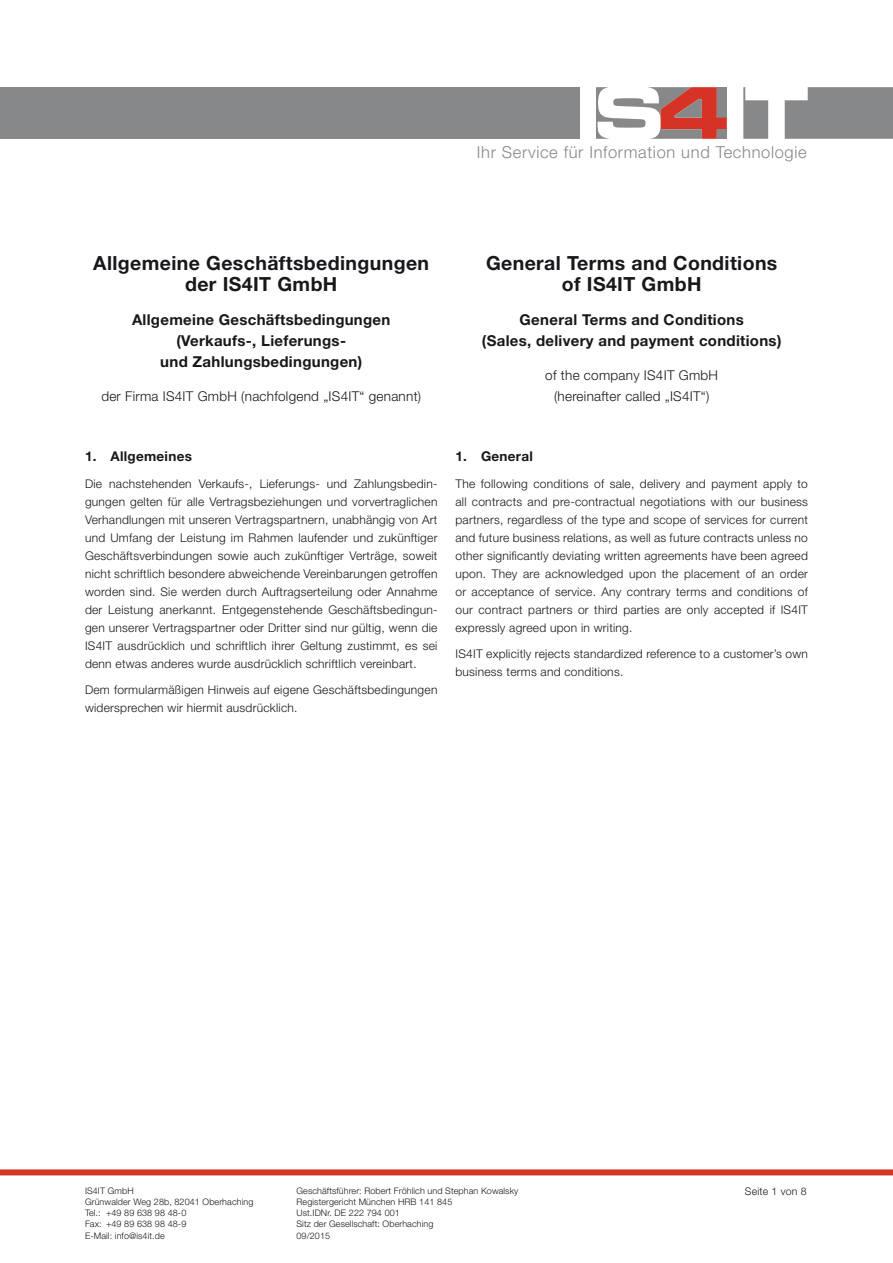
<style>
.page{position:relative;width:893px;height:1263px;background:#fff}
.page>*{position:absolute;margin:0;border:0;box-sizing:border-box;transform-origin:0 0}
.t1{font:700 19.5px/21px "Helvetica Neue";letter-spacing:.02em;color:#1a171c;text-align:center}
.t2{font:300 16.5px "Helvetica Neue";letter-spacing:.04em;color:#87888a}
.t3{font:700 15px/21px "Helvetica Neue";letter-spacing:.02em;color:#1a171c;text-align:center}
.t4{font:300 13.5px/21px "Helvetica Neue";letter-spacing:.02em;color:#1a171c;text-align:center}
.t5{font:700 13.5px "Helvetica Neue";letter-spacing:.02em;color:#1a171c}
.t6{font:300 12px/18px "Helvetica Neue";letter-spacing:.02em;color:#1a171c;text-align:justify}
.t7{font:300 10.5px "Helvetica Neue";letter-spacing:.02em;color:#1a171c}
.t8{font:300 9px "Helvetica Neue";letter-spacing:.01em;color:#1a171c}
</style>
<div class="page">
<svg style="left:785px;top:87px;width:108px;height:52px;background:#8e8f91"></svg>
<svg style="left:743px;top:87px;width:25px;height:52px"></svg>
<svg style="left:596px;top:87px;width:131px;height:52px"></svg>
<div style="left:0;top:87px;width:579px;height:52px;background:#87888a"></div>
<div style="left:0;top:1169px;width:893px;height:6px;background:#d43325"></div>
<h2 class="t2" style="left:477px;top:142px;width:331px">Ihr Service für Information und Technologie</h2>
<h1 class="t1" style="left:93px;top:252px;width:337px">Allgemeine Geschäftsbedingungen der IS4IT GmbH</h1>
<p class="t3" style="left:132px;top:309px;width:260px">Allgemeine Geschäftsbedingungen (Verkaufs-, Lieferungs-<br>und Zahlungsbedingungen)</p>
<p class="t4" style="left:101px;top:385px;width:321px">der Firma IS4IT GmbH (nachfolgend „IS4IT“ genannt)</p>
<h1 class="t1" style="left:486px;top:252px;width:293px">General Terms and Conditions of IS4IT GmbH</h1>
<p class="t3" style="left:482px;top:309px;width:301px">General Terms and Conditions<br>(Sales, delivery and payment conditions)</p>
<p class="t4" style="left:545px;top:364px;width:174px">of the company IS4IT GmbH (hereinafter called „IS4IT“)</p>
<p class="t5" style="left:85px;top:448px;width:108px">1. Allgemeines</p>
<p class="t6" style="left:85px;top:474px;width:354px">Die nachstehenden Verkaufs-, Lieferungs- und Zahlungsbedin&shy;gungen gelten für alle Vertragsbeziehungen und vorvertraglichen Verhandlungen mit unseren Vertragspartnern, unabhängig von Art und Umfang der Leistung im Rahmen laufender und zukünftiger Geschäftsverbindungen sowie auch zukünftiger Verträge, soweit nicht schriftlich besondere abweichende Vereinbarungen getroffen worden sind. Sie werden durch Auftragserteilung oder Annahme der Leistung anerkannt. Entgegenstehende Geschäftsbedingun&shy;gen unserer Vertragspartner oder Dritter sind nur gültig, wenn die IS4IT ausdrücklich und schriftlich ihrer Geltung zustimmt, es sei denn etwas anderes wurde ausdrücklich schriftlich vereinbart.</p>
<p class="t6" style="left:85px;top:681px;width:354px">Dem formularmäßigen Hinweis auf eigene Geschäftsbedingungen widersprechen wir hiermit ausdrücklich.</p>
<p class="t5" style="left:455px;top:448px;width:79px">1. General</p>
<p class="t6" style="left:455px;top:474px;width:354px">The following conditions of sale, delivery and payment apply to all contracts and pre-contractual negotiations with our business partners, regardless of the type and scope of services for current and future business relations, as well as future contracts unless no other significantly deviating written agreements have been agreed upon. They are acknowledged upon the placement of an order or acceptance of service. Any contrary terms and conditions of our contract partners or third parties are only accepted if IS4IT expressly agreed upon in writing.</p>
<p class="t6" style="left:455px;top:645px;width:354px">IS4IT explicitly rejects standardized reference to a customer’s own business terms and conditions.</p>
<p class="t8" style="left:85px;top:1185px;width:50px">IS4IT GmbH</p>
<p class="t8" style="left:297px;top:1185px;width:223px">Geschäftsführer: Robert Fröhlich und Stephan Kowalsky</p>
<p class="t8" style="left:85px;top:1196px;width:170px">Grünwalder Weg 28b, 82041 Oberhaching</p>
<p class="t8" style="left:297px;top:1196px;width:157px">Registergericht München HRB 141 845</p>
<p class="t8" style="left:85px;top:1207px;width:103px">Tel.: +49 89 638 98 48-0</p>
<p class="t8" style="left:297px;top:1207px;width:105px">Ust.IDNr. DE 222 794 001</p>
<p class="t8" style="left:85px;top:1218px;width:103px">Fax: +49 89 638 98 48-9</p>
<p class="t8" style="left:297px;top:1218px;width:138px">Sitz der Gesellschaft: Oberhaching</p>
<p class="t8" style="left:85px;top:1230px;width:81px">E-Mail: info@is4it.de</p>
<p class="t8" style="left:297px;top:1230px;width:35px">09/2015</p>
<p class="t7" style="left:745px;top:1184px;width:63px">Seite 1 von 8</p>
</div>
